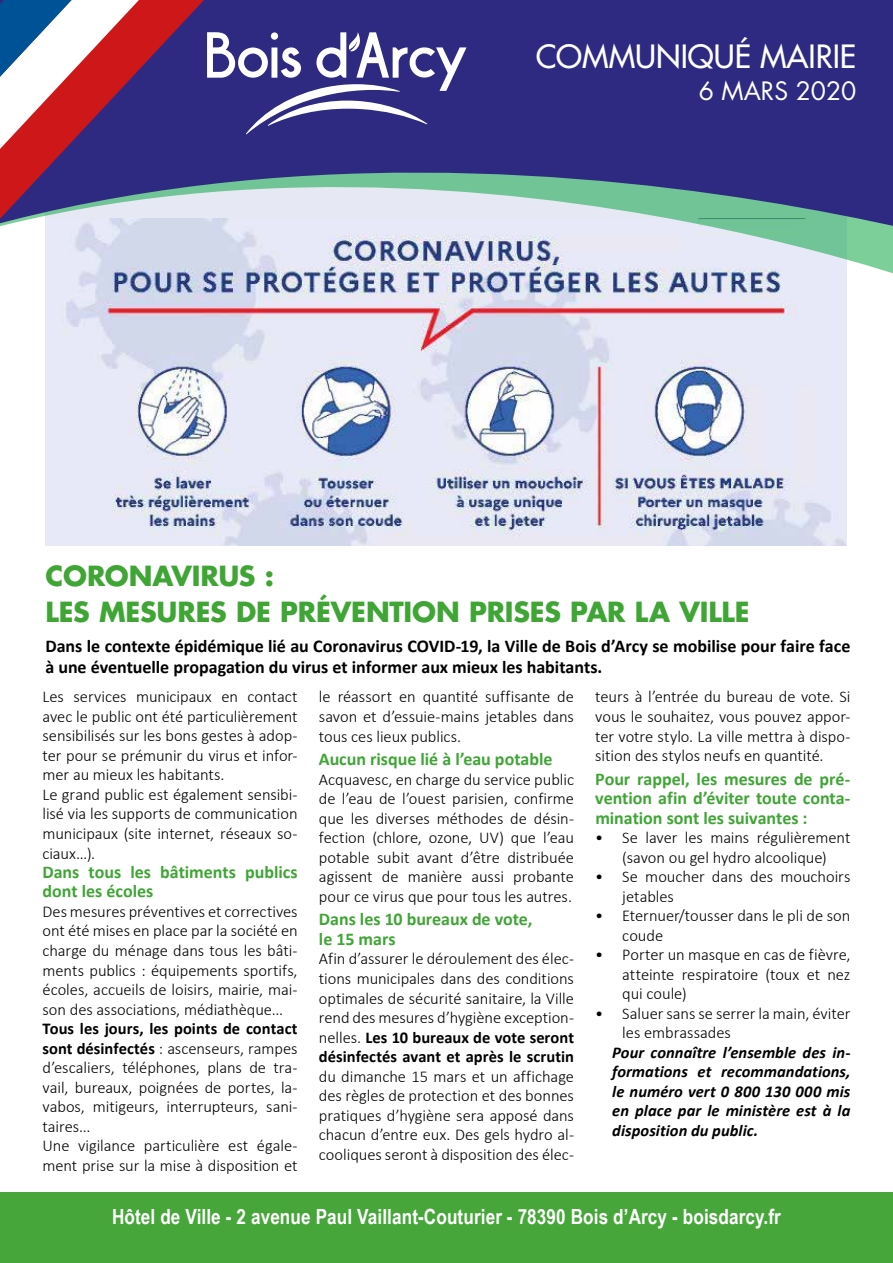
<style>
.page{position:relative;width:893px;height:1263px;background:#fff}
.page>*{position:absolute;margin:0;border:0;box-sizing:border-box;transform-origin:0 0}
.t1{font:500 31.2px "Futura LT Pro";color:#fff}
.t2{font:700 27px/36px "Futura LT Pro";letter-spacing:-.005em;color:#3fa535}
.t3{font:24.6px "Futura LT Pro";color:#fff}
.t4{font:700 20.85px "Arial Narrow";letter-spacing:.005em;color:#fff}
.t5{font:700 18px/19.5px "Calibri";color:#3fa535}
.t6{font:700 18px/21px "Calibri";color:#000}
.t7{font:300 16.5px/19.5px "Calibri";letter-spacing:-.005em;color:#000;text-align:justify}
.t8{font:italic 700 16.5px/19.5px "Calibri";letter-spacing:.005em;color:#000;text-align:justify}
.s1{font-weight:700}
</style>
<div class="page">
<img style="left:45px;top:292px;width:801px;height:254px">
<svg style="left:0;top:0;width:893px;height:287px;background:#7178aa"></svg>
<div style="left:0;top:1193px;width:893px;height:70px;background:#46a639"></div>
<svg style="left:0;top:0;width:466px;height:219px;background:#705f93"></svg>
<h1 class="t1" style="left:536px;top:34px;width:322px">COMMUNIQUÉ MAIRIE</h1>
<h3 class="t3" style="left:699px;top:74px;width:159px">6 MARS 2020</h3>
<h2 class="t2" style="left:46px;top:557px;width:705px">CORONAVIRUS :<br>LES MESURES DE PRÉVENTION PRISES PAR LA VILLE</h2>
<p class="t6" style="left:45px;top:635px;width:806px">Dans le contexte épidémique lié au Coronavirus COVID-19, la Ville de Bois d’Arcy se mobilise pour faire face à une éventuelle propagation du virus et informer aux mieux les habitants.</p>
<p class="t7" style="left:43px;top:687px;width:257px;text-align:left">Les services municipaux en contact avec le public ont été particulièrement sensibilisés sur les bons gestes à adop&shy;ter pour se prémunir du virus et infor&shy;mer au mieux les habitants.<br>Le grand public est également sensibi&shy;lisé via les supports de communication municipaux (site internet, réseaux so&shy;ciaux…).</p>
<p class="t5" style="left:43px;top:862px;width:257px">Dans tous les bâtiments publics dont les écoles</p>
<p class="t7" style="left:43px;top:901px;width:257px">Des mesures préventives et correctives ont été mises en place par la société en charge du ménage dans tous les bâti&shy;ments publics : équipements sportifs, écoles, accueils de loisirs, mairie, mai&shy;son des associations, médiathèque...</p>
<p class="t7" style="left:42px;top:1018px;width:257px;text-align:left"><span class="s1">Tous les jours, les points de contact sont désinfectés</span> : ascenseurs, rampes d’escaliers, téléphones, plans de tra&shy;vail, bureaux, poignées de portes, la&shy;vabos, mitigeurs, interrupteurs, sani&shy;taires...<br>Une vigilance particulière est égale&shy;ment prise sur la mise à disposition et</p>
<p class="t7" style="left:319px;top:687px;width:257px">le réassort en quantité suffisante de savon et d’essuie-mains jetables dans tous ces lieux publics.</p>
<p class="t5" style="left:319px;top:749px;width:235px">Aucun risque lié à l’eau potable</p>
<p class="t7" style="left:319px;top:769px;width:257px">Acquavesc, en charge du service public de l’eau de l’ouest parisien, confirme que les diverses méthodes de désin&shy;fection (chlore, ozone, UV) que l’eau potable subit avant d’être distribuée agissent de manière aussi probante pour ce virus que pour tous les autres.</p>
<p class="t5" style="left:319px;top:909px;width:215px">Dans les 10 bureaux de vote, le 15 mars</p>
<p class="t7" style="left:319px;top:949px;width:257px">Afin d’assurer le déroulement des élec&shy;tions municipales dans des conditions optimales de sécurité sanitaire, la Ville rend des mesures d’hygiène exception&shy;nelles. <span class="s1">Les 10 bureaux de vote seront désinfectés avant et après le scrutin</span></p>
<p class="t7" style="left:319px;top:1066px;width:257px">du dimanche 15 mars et un affichage des règles de protection et des bonnes pratiques d’hygiène sera apposé dans chacun d’entre eux. Des gels hydro al&shy;cooliques seront à disposition des élec-</p>
<p class="t7" style="left:595px;top:687px;width:257px">teurs à l’entrée du bureau de vote. Si vous le souhaitez, vous pouvez appor&shy;ter votre stylo. La ville mettra à dispo&shy;sition des stylos neufs en quantité.</p>
<p class="t5" style="left:595px;top:769px;width:257px;text-align:justify">Pour rappel, les mesures de pré&shy;vention afin d’éviter toute conta&shy;mination sont les suivantes :</p>
<p class="t7" style="left:595px;top:828px;width:257px;text-align:center">• Se laver les mains régulièrement (savon ou gel hydro alcoolique)</p>
<p class="t7" style="left:622px;top:867px;width:230px;text-indent:-27px">• Se moucher dans des mouchoirs jetables</p>
<p class="t7" style="left:622px;top:906px;width:230px;text-indent:-27px">• Eternuer/tousser dans le pli de son coude</p>
<p class="t7" style="left:622px;top:945px;width:230px;text-indent:-27px">• Porter un masque en cas de fièvre, atteinte respiratoire (toux et nez qui coule)</p>
<p class="t7" style="left:622px;top:1003px;width:230px;text-indent:-27px">• Saluer sans se serrer la main, éviter les embrassades</p>
<p class="t8" style="left:612px;top:1042px;width:240px">Pour connaître l’ensemble des in&shy;formations et recommandations, le numéro vert 0 800 130 000 mis en place par le ministère est à la disposition du public.</p>
<p class="t4" style="left:112px;top:1201px;width:670px">Hôtel de Ville - 2 avenue Paul Vaillant-Couturier - 78390 Bois d’Arcy - boisdarcy.fr</p>
</div>
